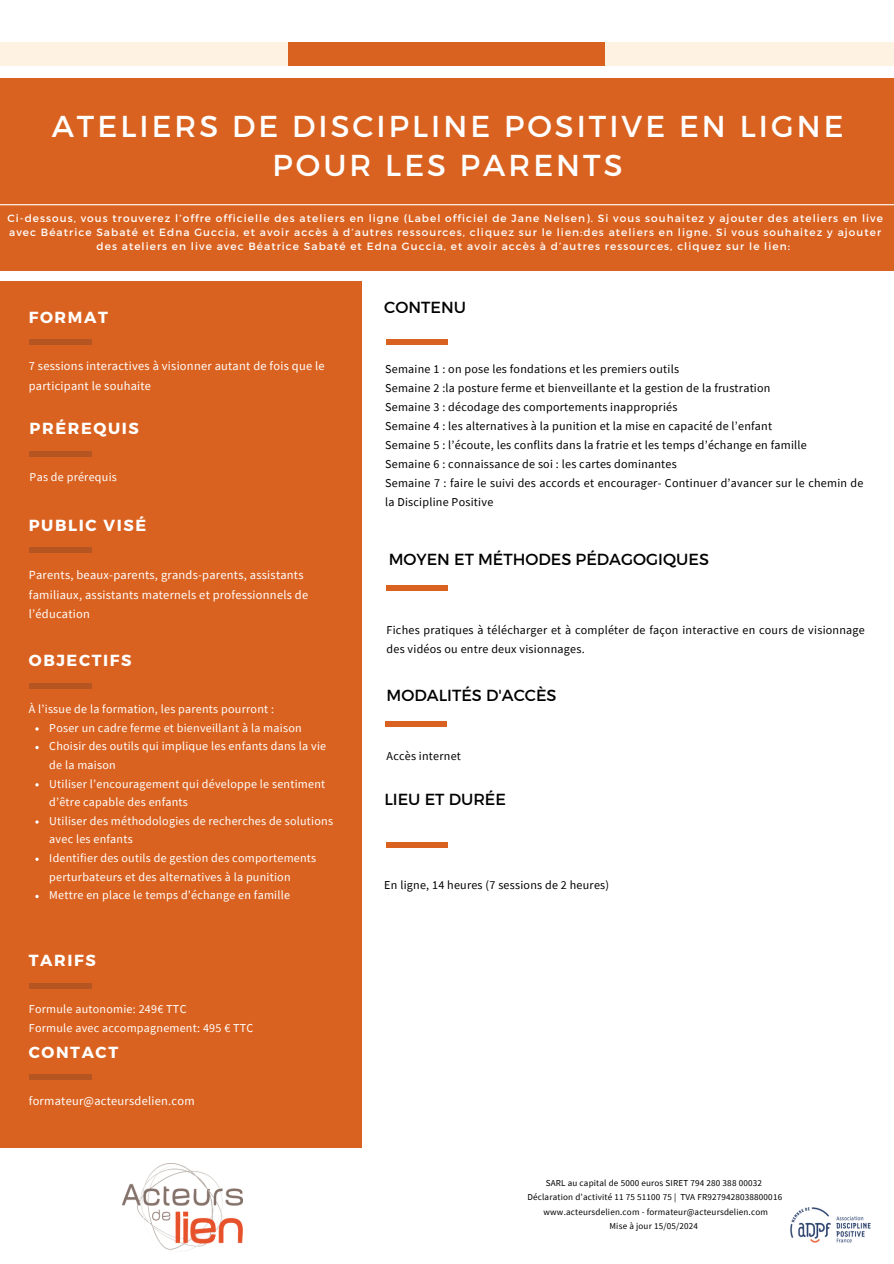
<style>
.page{position:relative;width:894px;height:1264px;background:#fff}
.page>*{position:absolute;margin:0;border:0;box-sizing:border-box;transform-origin:0 0}
.t1{font:30.15px/39.3px "Montserrat";letter-spacing:.1em;color:#fff;text-align:center}
.t2{font:16.05px "Montserrat";color:#000}
.t3{font:700 16.05px "Montserrat";letter-spacing:.1em;color:#fff}
.t4{font:12.45px/19.6px "Source Sans Pro";letter-spacing:.02em;color:#fff}
.t5{font:12px/19px "Source Sans Pro";letter-spacing:.02em;color:#000}
.t6{font:12px/18.6px "Source Sans Pro";letter-spacing:.02em;color:#fff}
.t7{font:10.5px/14px "Montserrat";letter-spacing:.1em;color:#fff;text-align:center}
.t8{font:9px "Source Sans Pro";letter-spacing:.02em;color:#000}
</style>
<div class="page">
<div style="left:0;top:282px;width:361px;height:969px;background:#da6220"></div>
<div style="left:0;top:78px;width:893px;height:192px;background:#da6220"></div>
<div style="left:29px;top:339px;width:62px;height:6px;background:#b55521"></div>
<div style="left:30px;top:451px;width:62px;height:5px;background:#b55521"></div>
<div style="left:29px;top:547px;width:62px;height:5px;background:#b55521"></div>
<svg style="left:35px;top:727px;width:4px;height:3px"></svg>
<svg style="left:35px;top:746px;width:4px;height:3px"></svg>
<svg style="left:35px;top:783px;width:4px;height:3px"></svg>
<svg style="left:35px;top:894px;width:4px;height:4px"></svg>
<div style="left:29px;top:683px;width:62px;height:5px;background:#b55521"></div>
<div style="left:0;top:42px;width:288px;height:24px;background:#fef2e3"></div>
<div style="left:288px;top:42px;width:317px;height:24px;background:#da6220"></div>
<div style="left:605px;top:42px;width:288px;height:24px;background:#fef2e3"></div>
<div style="left:0;top:1147px;width:444px;height:116px;background:#fff"></div>
<img style="left:123px;top:1163px;width:119px;height:88px">
<hr style="left:386px;top:586px;width:62px;height:4px;background:#da6220">
<hr style="left:386px;top:340px;width:62px;height:4px;background:#da6220">
<div style="left:385px;top:721px;width:61px;height:5px;background:#da6220"></div>
<hr style="left:0;top:204px;width:893px;height:1px;background:#fff">
<div style="left:29px;top:983px;width:62px;height:5px;background:#b55521"></div>
<div style="left:386px;top:842px;width:62px;height:5px;background:#da6220"></div>
<div style="left:29px;top:1074px;width:62px;height:5px;background:#b55521"></div>
<img style="left:790px;top:1207px;width:80px;height:35px">
<h3 class="t1" style="left:52px;top:105px;width:793px">ATELIERS DE DISCIPLINE POSITIVE EN LIGNE<br>POUR LES PARENTS</h3>
<h4 class="t7" style="left:7px;top:211px;width:876px">Ci-dessous, vous trouverez l’offre officielle des ateliers en ligne (Label officiel de Jane Nelsen). Si vous souhaitez y ajouter des ateliers en live avec Béatrice Sabaté et Edna Guccia, et avoir accès à d’autres ressources, cliquez sur le lien:des ateliers en ligne. Si vous souhaitez y ajouter des ateliers en live avec Béatrice Sabaté et Edna Guccia, et avoir accès à d’autres ressources, cliquez sur le lien:</h4>
<p class="t3" style="left:29px;top:307px;width:80px">FORMAT</p>
<h1 class="t4" style="left:29px;top:356px;width:297px">7 sessions interactives à visionner autant de fois que le participant le souhaite</h1>
<h5 class="t3" style="left:30px;top:418px;width:111px">PRÉREQUIS</h5>
<h2 class="t6" style="left:30px;top:467px;width:89px">Pas de prérequis</h2>
<h4 class="t3" style="left:29px;top:515px;width:119px">PUBLIC VISÉ</h4>
<h2 class="t4" style="left:29px;top:564px;width:281px">Parents, beaux-parents, grands-parents, assistants familiaux, assistants maternels et professionnels de l’éducation</h2>
<h4 class="t3" style="left:29px;top:650px;width:104px">OBJECTIFS</h4>
<h2 class="t6" style="left:29px;top:699px;width:247px">À l’issue de la formation, les parents pourront :</h2>
<h4 class="t6" style="left:49px;top:718px;width:254px">Poser un cadre ferme et bienveillant à la maison</h4>
<h2 class="t6" style="left:49px;top:736px;width:278px">Choisir des outils qui implique les enfants dans la vie de la maison</h2>
<h4 class="t6" style="left:49px;top:774px;width:277px">Utiliser l’encouragement qui développe le sentiment d’être capable des enfants</h4>
<p class="t6" style="left:49px;top:811px;width:285px">Utiliser des méthodologies de recherches de solutions avec les enfants</p>
<p class="t6" style="left:49px;top:848px;width:268px">Identifier des outils de gestion des comportements perturbateurs et des alternatives à la punition</p>
<p class="t6" style="left:49px;top:885px;width:242px">Mettre en place le temps d’échange en famille</p>
<h3 class="t3" style="left:29px;top:949px;width:68px">TARIFS</h3>
<h4 class="t6" style="left:29px;top:999px;width:226px">Formule autonomie: 249€ TTC<br>Formule avec accompagnement: 495 € TTC</h4>
<p class="t3" style="left:29px;top:1041px;width:91px">CONTACT</p>
<p class="t4" style="left:29px;top:1090px;width:167px">formateur@acteursdelien.com</p>
<h4 class="t2" style="left:384px;top:297px;width:83px">CONTENU</h4>
<h3 class="t5" style="left:385px;top:359px;width:479px">Semaine 1 : on pose les fondations et les premiers outils<br>Semaine 2 :la posture ferme et bienveillante et la gestion de la frustration<br>Semaine 3 : décodage des comportements inappropriés<br>Semaine 4 : les alternatives à la punition et la mise en capacité de l’enfant<br>Semaine 5 : l’écoute, les conflits dans la fratrie et les temps d’échange en famille<br>Semaine 6 : connaissance de soi : les cartes dominantes<br>Semaine 7 : faire le suivi des accords et encourager- Continuer d’avancer sur le chemin de la Discipline Positive</h3>
<p class="t2" style="left:388px;top:549px;width:322px">MOYEN ET MÉTHODES PÉDAGOGIQUES</p>
<p class="t5" style="left:386px;top:619px;width:479px">Fiches pratiques à télécharger et à compléter de façon interactive en cours de visionnage des vidéos ou entre deux visionnages.</p>
<h4 class="t2" style="left:386px;top:684px;width:171px">MODALITÉS D'ACCÈS</h4>
<h3 class="t5" style="left:386px;top:746px;width:76px">Accès internet</h3>
<p class="t2" style="left:384px;top:789px;width:123px">LIEU ET DURÉE</p>
<p class="t5" style="left:384px;top:875px;width:226px">En ligne, 14 heures (7 sessions de 2 heures)</p>
<h2 class="t8" style="left:545px;top:1177px;width:218px">SARL au capital de 5000 euros SIRET 794 280 388 00032</h2>
<h4 class="t8" style="left:527px;top:1191px;width:256px">Déclaration d’activité 11 75 51100 75 | TVA FR9279428038800016</h4>
<h2 class="t8" style="left:543px;top:1205px;width:226px">www.acteursdelien.com - formateur@acteursdelien.com</h2>
<h4 class="t8" style="left:609px;top:1220px;width:90px">Mise à jour 15/05/2024</h4>
</div>
